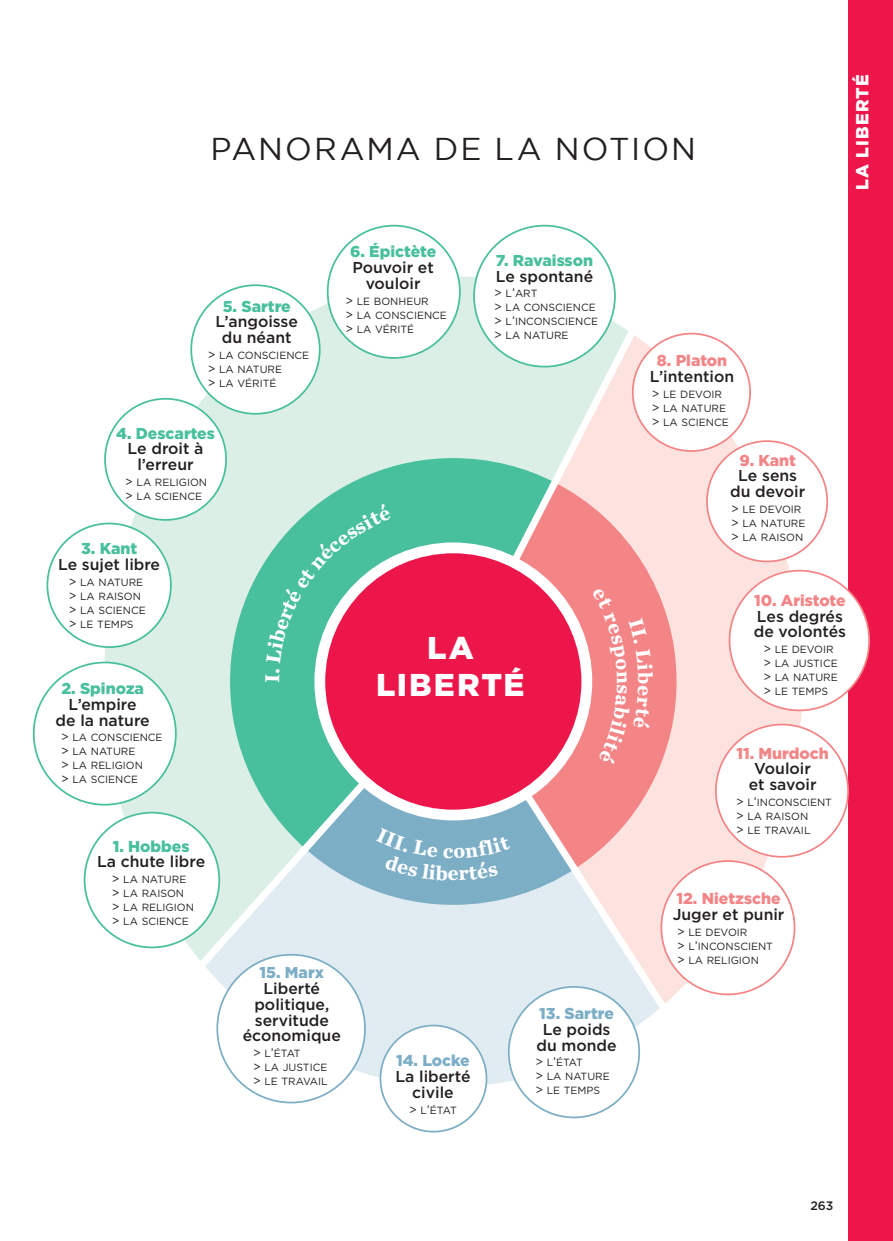
<style>
.page{position:relative;width:893px;height:1241px;background:#fff}
.page>*{position:absolute;margin:0;border:0;box-sizing:border-box;transform-origin:0 0}
.t1{font:31.5px "Gotham";letter-spacing:.065em;color:#231f20}
.t2{font:900 31.5px/36.8px "Gotham";letter-spacing:.06em;color:#fff;text-align:center}
.t3{font:700 21px "Chronicle Text G1";color:#fff}
.t4{font:900 17.5px "Gotham";letter-spacing:.07em;color:#fff}
.t5{font:500 15.75px/15.8px "Gotham";color:#231f20;text-align:center}
.t6{font:900 15.75px/15.8px "Gotham";color:#f38587}
.t7{font:900 15.75px/15.8px "Gotham";color:#48bf9d}
.t8{font:500 12.25px "Gotham";color:#231f20}
.t9{font:10.33px/14px "Gotham Book SC850";color:#231f20}
.s1{font-weight:900;color:#48bf9d}
.s2{font-size:12.25px}
.s3{font-weight:500;color:#231f20}
.s4{font-weight:900;color:#f38587}
.s5{font-weight:900;color:#7caec6}
</style>
<div class="page">
<div style="left:848px;top:0;width:45px;height:1240px;background:#ed164b"></div>
<svg style="left:706px;top:334px;width:97px;height:662px;fill:#fde3e0"></svg>
<svg style="left:218px;top:1015px;width:421px;height:71px;fill:#e1ecf2"></svg>
<svg style="left:104px;top:276px;width:512px;height:673px;fill:#dcefe6"></svg>
<svg style="left:230px;top:458px;width:215px;height:213px;background:#98d9c5"></svg>
<div style="left:47px;top:523px;width:124px;height:124px;background:#fff;border-radius:50%"></div>
<div style="left:633px;top:333px;width:117px;height:118px;background:#fff;border-radius:50%"></div>
<div style="left:707px;top:441px;width:120px;height:120px;background:#fff;border-radius:50%"></div>
<div style="left:706px;top:440px;width:122px;height:122px;border:2px solid #f38587;border-radius:50%"></div>
<svg style="left:445px;top:306px;width:261px;height:762px"></svg>
<svg style="left:156px;top:671px;width:308px;height:344px;background:#bce0db"></svg>
<div style="left:325px;top:553px;width:256px;height:256px;background:#ed164b;border-radius:50%"></div>
<div style="left:85px;top:812px;width:134px;height:135px;background:#fff;border-radius:50%"></div>
<div style="left:105px;top:399px;width:121px;height:121px;background:#fff;border-radius:50%"></div>
<div style="left:104px;top:398px;width:123px;height:122px;border:2px solid #48bf9d;border-radius:50%"></div>
<div style="left:191px;top:285px;width:129px;height:129px;background:#fff;border-radius:50%"></div>
<div style="left:328px;top:226px;width:132px;height:132px;background:#fff;border-radius:50%"></div>
<div style="left:474px;top:226px;width:141px;height:140px;background:#fff;border-radius:50%"></div>
<div style="left:509px;top:986px;width:130px;height:131px;background:#fff;border-radius:50%"></div>
<div style="left:380px;top:1025px;width:106px;height:106px;background:#fff;border-radius:50%"></div>
<div style="left:380px;top:1024px;width:107px;height:108px;border:2px solid #7caec6;border-radius:50%"></div>
<div style="left:217px;top:954px;width:148px;height:148px;background:#fff;border-radius:50%"></div>
<div style="left:34px;top:662px;width:142px;height:142px;background:#fff;border-radius:50%"></div>
<div style="left:729px;top:570px;width:140px;height:140px;background:#fff;border-radius:50%"></div>
<div style="left:716px;top:724px;width:132px;height:132px;background:#fff;border-radius:50%"></div>
<div style="left:661px;top:860px;width:134px;height:134px;background:#fff;border-radius:50%"></div>
<div style="left:592px;top:588px;width:61px;height:177px;background:#f38587"></div>
<div style="left:376px;top:827px;width:135px;height:53px;background:#7caec6"></div>
<svg style="left:265px;top:503px;width:127px;height:179px"></svg>
<p class="t1" style="left:210px;top:132px;width:487px">PANORAMA DE LA NOTION</p>
<p class="t5" style="left:215px;top:298px;width:84px"><span class="s1">5. Sartre<br></span>L’angoisse du néant</p>
<p class="t9" style="left:208px;top:348px;width:103px"><span class="s2">&gt;</span> LA CONSCIENCE <span class="s2">&gt;</span> LA NATURE<br><span class="s2">&gt;</span> LA VÉRITÉ</p>
<p class="t5" style="left:116px;top:425px;width:100px"><span class="s1">4. Descartes<br></span>Le droit à l’erreur</p>
<p class="t9" style="left:125px;top:475px;width:83px"><span class="s2">&gt;</span> LA RELIGION <span class="s2">&gt;</span> LA SCIENCE</p>
<p class="t5" style="left:350px;top:243px;width:88px"><span class="s1">6. Épictète<br></span>Pouvoir et vouloir</p>
<p class="t9" style="left:345px;top:293px;width:103px"><span class="s2">&gt;</span> LE BONHEUR<br><span class="s2">&gt;</span> LA CONSCIENCE <span class="s2">&gt;</span> LA VÉRITÉ</p>
<p class="t7" style="left:496px;top:252px;width:99px">7. Ravaisson<br><span class="s3">Le spontané</span></p>
<p class="t9" style="left:494px;top:286px;width:105px"><span class="s2">&gt;</span> L<span class="s2">’</span>ART<br><span class="s2">&gt;</span> LA CONSCIENCE <span class="s2">&gt;</span> L<span class="s2">’</span>INCONSCIENCE <span class="s2">&gt;</span> LA NATURE</p>
<p class="t5" style="left:650px;top:353px;width:86px"><span class="s4">8. Platon<br></span>L’intention</p>
<p class="t9" style="left:652px;top:387px;width:78px"><span class="s2">&gt;</span> LE DEVOIR <span class="s2">&gt;</span> LA NATURE <span class="s2">&gt;</span> LA SCIENCE</p>
<p class="t5" style="left:730px;top:452px;width:76px"><span class="s4">9. Kant<br></span>Le sens du devoir</p>
<p class="t9" style="left:731px;top:502px;width:76px"><span class="s2">&gt;</span> LE DEVOIR <span class="s2">&gt;</span> LA NATURE <span class="s2">&gt;</span> LA RAISON</p>
<h3 class="t4" style="left:852px;top:190px;width:117px;rotate:-90deg">LA LIBERTÉ</h3>
<p class="t5" style="left:58px;top:540px;width:104px"><span class="s1">3. Kant<br></span>Le sujet libre</p>
<p class="t9" style="left:69px;top:575px;width:78px"><span class="s2">&gt;</span> LA NATURE <span class="s2">&gt;</span> LA RAISON <span class="s2">&gt;</span> LA SCIENCE <span class="s2">&gt;</span> LE TEMPS</p>
<p class="t5" style="left:56px;top:680px;width:96px"><span class="s1">2. Spinoza<br></span>L’empire<br>de la nature</p>
<p class="t9" style="left:61px;top:730px;width:103px"><span class="s2">&gt;</span> LA CONSCIENCE <span class="s2">&gt;</span> LA NATURE<br><span class="s2">&gt;</span> LA RELIGION<br><span class="s2">&gt;</span> LA SCIENCE</p>
<p class="t5" style="left:97px;top:837px;width:110px"><span class="s1">1. Hobbes<br></span>La chute libre</p>
<p class="t9" style="left:112px;top:872px;width:83px"><span class="s2">&gt;</span> LA NATURE <span class="s2">&gt;</span> LA RAISON <span class="s2">&gt;</span> LA RELIGION <span class="s2">&gt;</span> LA SCIENCE</p>
<p class="t5" style="left:243px;top:964px;width:100px"><span class="s5">15. Marx<br></span>Liberté politique, servitude économique</p>
<p class="t9" style="left:253px;top:1045px;width:76px"><span class="s2">&gt;</span> L<span class="s2">’</span>ÉTAT<br><span class="s2">&gt;</span> LA JUSTICE <span class="s2">&gt;</span> LE TRAVAIL</p>
<p class="t2" style="left:376px;top:628px;width:150px">LA<br>LIBERTÉ</p>
<p class="t3" style="left:448px;top:856px;width:12px">e</p>
<p class="t5" style="left:395px;top:1052px;width:77px"><span class="s5">14. Locke<br></span>La liberté civile</p>
<p class="t9" style="left:409px;top:1102px;width:49px"><span class="s2">&gt;</span> L<span class="s2">’</span>ÉTAT</p>
<p class="t5" style="left:536px;top:1005px;width:82px"><span class="s5">13. Sartre<br></span>Le poids du monde</p>
<p class="t9" style="left:535px;top:1055px;width:76px"><span class="s2">&gt;</span> L<span class="s2">’</span>ÉTAT<br><span class="s2">&gt;</span> LA NATURE <span class="s2">&gt;</span> LE TEMPS</p>
<p class="t3" style="left:662px;top:671px;width:14px;rotate:90deg">b</p>
<p class="t5" style="left:754px;top:592px;width:94px;text-align:left"><span class="s4">10. Aristote<br></span>Les degrés de volontés</p>
<p class="t9" style="left:763px;top:642px;width:76px"><span class="s2">&gt;</span> LE DEVOIR <span class="s2">&gt;</span> LA JUSTICE <span class="s2">&gt;</span> LA NATURE <span class="s2">&gt;</span> LE TEMPS</p>
<p class="t5" style="left:736px;top:744px;width:94px"><span class="s4">11. Murdoch<br></span>Vouloir<br>et savoir</p>
<p class="t9" style="left:736px;top:794px;width:97px"><span class="s2">&gt;</span> L<span class="s2">’</span>INCONSCIENT <span class="s2">&gt;</span> LA RAISON<br><span class="s2">&gt;</span> LE TRAVAIL</p>
<p class="t6" style="left:673px;top:890px;width:113px">12. Nietzsche<br><span class="s3">Juger et punir</span></p>
<p class="t9" style="left:677px;top:924px;width:97px"><span class="s2">&gt;</span> LE DEVOIR<br><span class="s2">&gt;</span> L<span class="s2">’</span>INCONSCIENT <span class="s2">&gt;</span> LA RELIGION</p>
<p class="t8" style="left:810px;top:1198px;width:24px">263</p>
</div>
